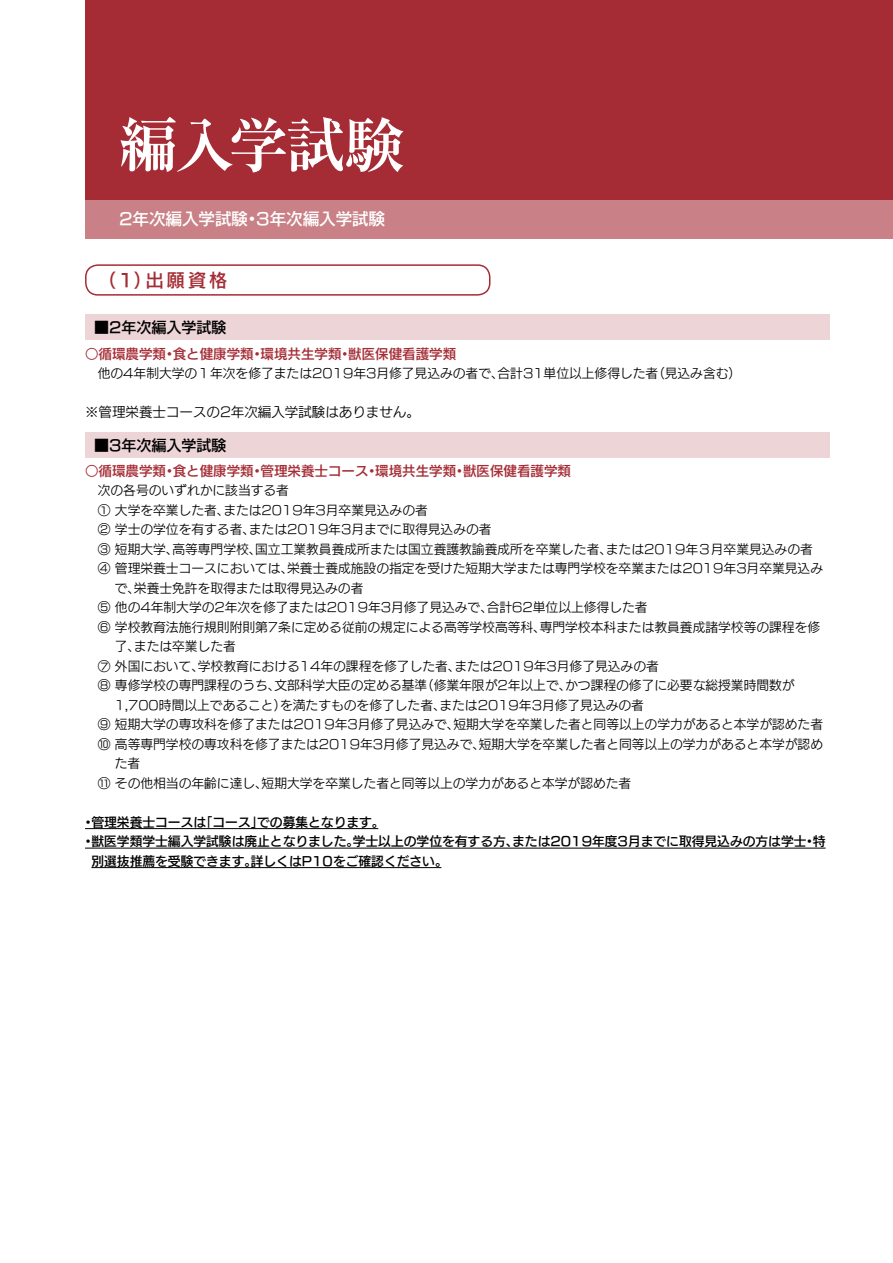
<style>
.page{position:relative;width:893px;height:1263px;background:#fff}
.page>*{position:absolute;margin:0;border:0;box-sizing:border-box;transform-origin:0 0}
.t1{font:700 60px "Ryumin Pro";letter-spacing:-.055em;color:#fff}
.t2{font:18px "New Rodin Pro DB";color:#a52c35}
.t3{font:16.5px "New Rodin Pro DB";color:#fff}
.t4{font:15px "New Rodin Pro DB";color:#000}
.t5{font:13.5px "New Rodin Pro DB";color:#a52c35}
.t6{font:13.5px "New Rodin Pro M";color:#000}
.t7{font:12.75px "New Rodin Pro M";color:#000}
.t8{font:12.75px "New Rodin Pro DB";color:#000}
</style>
<div class="page">
<div style="left:85px;top:0;width:808px;height:200px;background:#a52c35"></div>
<div style="left:85px;top:200px;width:808px;height:38px;background:#c98086"></div>
<hr style="left:85px;top:828px;width:293px;height:1px;background:#000">
<hr style="left:85px;top:848px;width:741px;height:1px;background:#000">
<hr style="left:91px;top:867px;width:350px;height:1px;background:#000">
<div style="left:85px;top:264px;width:405px;height:32px;border:2px solid #a52c35;border-radius:12px"></div>
<div style="left:85px;top:315px;width:744px;height:25px;background:#edd5d7"></div>
<div style="left:85px;top:432px;width:744px;height:26px;background:#edd5d7"></div>
<h1 class="t1" style="left:118px;top:98px;width:287px">編入学試験</h1>
<p class="t3" style="left:119px;top:205px;width:268px">2年次編入学試験・3年次編入学試験</p>
<h2 class="t2" style="left:98px;top:265px;width:131px">（1）出願資格</h2>
<p class="t4" style="left:94px;top:315px;width:134px">■2年次編入学試験</p>
<p class="t5" style="left:85px;top:342px;width:373px">○循環農学類・食と健康学類・環境共生学類・獣医保健看護学類</p>
<p class="t7" style="left:98px;top:363px;width:645px">他の4年制大学の１年次を修了または2019年3月修了見込みの者で、合計31単位以上修得した者（見込み含む）</p>
<p class="t6" style="left:85px;top:401px;width:336px">※管理栄養士コースの2年次編入学試験はありません。</p>
<p class="t4" style="left:94px;top:432px;width:134px">■3年次編入学試験</p>
<p class="t5" style="left:85px;top:459px;width:487px">○循環農学類・食と健康学類・管理栄養士コース・環境共生学類・獣医保健看護学類</p>
<p class="t7" style="left:98px;top:480px;width:193px">次の各号のいずれかに該当する者</p>
<p class="t7" style="left:98px;top:499px;width:332px">① 大学を卒業した者、または2019年3月卒業見込みの者</p>
<p class="t7" style="left:98px;top:519px;width:395px">② 学士の学位を有する者、または2019年3月までに取得見込みの者</p>
<p class="t7" style="left:98px;top:538px;width:716px">③ 短期大学、高等専門学校、国立工業教員養成所または国立養護教諭養成所を卒業した者、または2019年３月卒業見込みの者</p>
<p class="t7" style="left:98px;top:558px;width:727px">④ 管理栄養士コースにおいては、栄養士養成施設の指定を受けた短期大学または専門学校を卒業または2019年3月卒業見込み</p>
<p class="t7" style="left:115px;top:577px;width:250px">で、栄養士免許を取得または取得見込みの者</p>
<p class="t7" style="left:98px;top:597px;width:551px">⑤ 他の4年制大学の2年次を修了または2019年3月修了見込みで、合計62単位以上修得した者</p>
<p class="t7" style="left:98px;top:616px;width:724px">⑥ 学校教育法施行規則附則第7条に定める従前の規定による高等学校高等科、専門学校本科または教員養成諸学校等の課程を修</p>
<p class="t7" style="left:115px;top:636px;width:123px">了、または卒業した者</p>
<p class="t7" style="left:98px;top:655px;width:563px">⑦ 外国において、学校教育における14年の課程を修了した者、または2019年3月修了見込みの者</p>
<p class="t7" style="left:98px;top:674px;width:698px">⑧ 専修学校の専門課程のうち、文部科学大臣の定める基準（修業年限が2年以上で、かつ課程の修了に必要な総授業時間数が</p>
<p class="t7" style="left:115px;top:694px;width:531px">1,700時間以上であること）を満たすものを修了した者、または2019年3月修了見込みの者</p>
<p class="t7" style="left:98px;top:713px;width:727px">⑨ 短期大学の専攻科を修了または2019年3月修了見込みで、短期大学を卒業した者と同等以上の学力があると本学が認めた者</p>
<p class="t7" style="left:98px;top:733px;width:727px">⑩ 高等専門学校の専攻科を修了または2019年3月修了見込みで、短期大学を卒業した者と同等以上の学力があると本学が認め</p>
<p class="t7" style="left:115px;top:752px;width:27px">た者</p>
<p class="t7" style="left:98px;top:772px;width:535px">⑪ その他相当の年齢に達し、短期大学を卒業した者と同等以上の学力があると本学が認めた者</p>
<p class="t8" style="left:82px;top:811px;width:304px">・管理栄養士コースは「コース」での募集となります。</p>
<p class="t8" style="left:82px;top:830px;width:745px">・獣医学類学士編入学試験は廃止となりました。学士以上の学位を有する方、または2019年度3月までに取得見込みの方は学士・特</p>
<p class="t8" style="left:91px;top:850px;width:358px">別選抜推薦を受験できます。詳しくはP10をご確認ください。</p>
</div>
